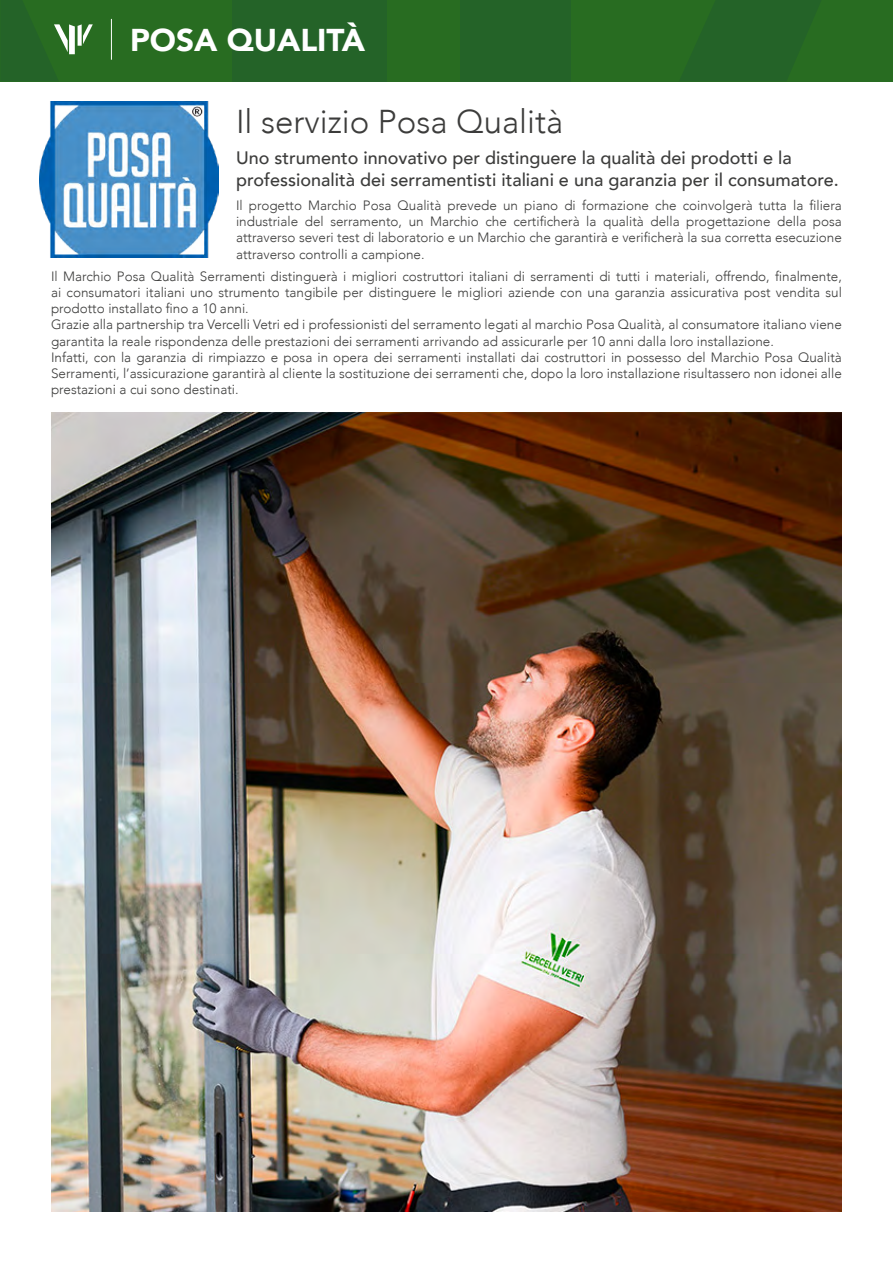
<style>
.page{position:relative;width:893px;height:1263px;background:#fff}
.page>*{position:absolute;margin:0;border:0;box-sizing:border-box;transform-origin:0 0}
.t1{font:300 33px "Avenir";color:#3c3c3b}
.t2{font:900 31.5px "Avenir";color:#fff}
.t3{font:500 18px/21.6px "Avenir";color:#3c3c3b}
.t4{font:300 13.5px/16.2px "Avenir";color:#3c3c3b;text-align:justify}
</style>
<div class="page">
<img style="left:51px;top:413px;width:791px;height:799px">
<div style="left:0;top:0;width:893px;height:81px;background:#286c21"></div>
<div style="left:460px;top:0;width:110px;height:81px;background:#246328"></div>
<div style="left:232px;top:0;width:155px;height:81px;background:#246328"></div>
<svg style="left:54px;top:24px;width:39px;height:31px"></svg>
<hr style="left:111px;top:19px;width:1px;height:41px;background:#fff">
<img style="left:39px;top:101px;width:180px;height:156px">
<h2 class="t2" style="left:130px;top:13px;width:237px">POSA QUALITÀ</h2>
<h1 class="t1" style="left:236px;top:102px;width:329px">Il servizio Posa Qualità</h1>
<h3 class="t3" style="left:236px;top:146px;width:604px">Uno strumento innovativo per distinguere la qualità dei prodotti e la professionalità dei serramentisti italiani e una garanzia per il consumatore.</h3>
<p class="t4" style="left:236px;top:197px;width:607px">Il progetto Marchio Posa Qualità prevede un piano di formazione che coinvolgerà tutta la filiera industriale del serramento, un Marchio che certificherà la qualità della progettazione della posa attraverso severi test di laboratorio e un Marchio che garantirà e verificherà la sua corretta esecuzione attraverso controlli a campione.</p>
<p class="t4" style="left:51px;top:268px;width:792px;text-align:left">Il Marchio Posa Qualità Serramenti distinguerà i migliori costruttori italiani di serramenti di tutti i materiali, offrendo, finalmente, ai consumatori italiani uno strumento tangibile per distinguere le migliori aziende con una garanzia assicurativa post vendita sul prodotto installato fino a 10 anni.<br>Grazie alla partnership tra Vercelli Vetri ed i professionisti del serramento legati al marchio Posa Qualità, al consumatore italiano viene garantita la reale rispondenza delle prestazioni dei serramenti arrivando ad assicurarle per 10 anni dalla loro installazione.<br>Infatti, con la garanzia di rimpiazzo e posa in opera dei serramenti installati dai costruttori in possesso del Marchio Posa Qualità Serramenti, l’assicurazione garantirà al cliente la sostituzione dei serramenti che, dopo la loro installazione risultassero non idonei alle prestazioni a cui sono destinati.</p>
</div>
